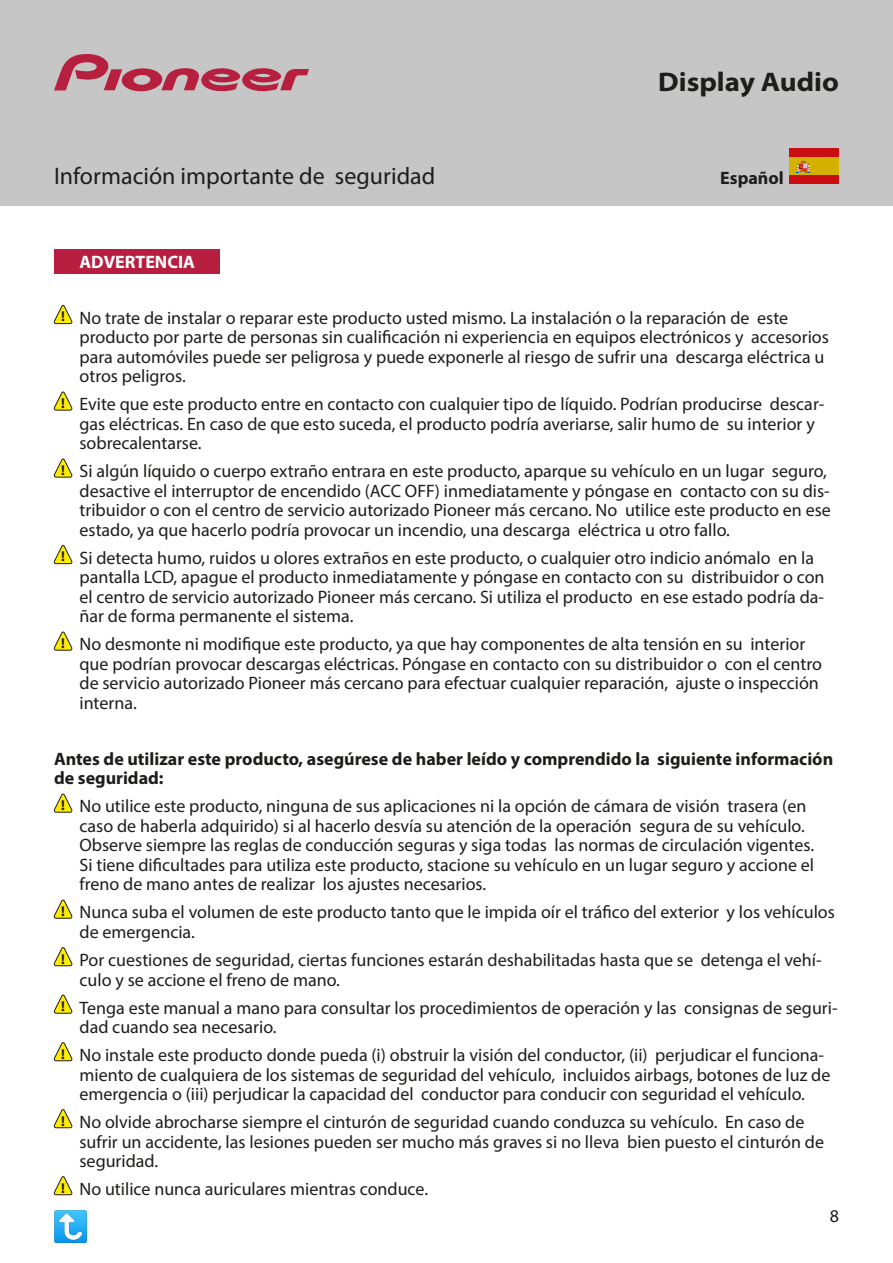
<style>
.page{position:relative;width:893px;height:1263px;background:#fff}
.page>*{position:absolute;margin:0;border:0;box-sizing:border-box;transform-origin:0 0}
.t1{font:700 semi-expanded 27px "Myriad Pro";color:#1d1d1b}
.t2{font:24px "Myriad Pro";color:#1d1d1b}
.t3{font:18px/19.5px "Myriad Pro";color:#1d1d1b}
.t4{font:700 18px/19.5px "Myriad Pro";color:#1d1d1b}
.t5{font:700 18px "Myriad Pro";color:#fff}
.t6{font:700 14.25px "Myriad Pro";color:#1d1d1b}
</style>
<div class="page">
<div style="left:0;top:0;width:893px;height:205px;background:#c6c6c6"></div>
<div style="left:54px;top:249px;width:166px;height:24px;background:#b71e3f"></div>
<svg style="left:54px;top:54px;width:255px;height:37px"></svg>
<svg style="left:53px;top:305px;width:19px;height:19px"></svg>
<svg style="left:53px;top:392px;width:19px;height:19px"></svg>
<svg style="left:53px;top:459px;width:19px;height:19px"></svg>
<svg style="left:53px;top:545px;width:19px;height:19px"></svg>
<svg style="left:53px;top:632px;width:19px;height:19px"></svg>
<svg style="left:53px;top:794px;width:19px;height:19px"></svg>
<svg style="left:53px;top:900px;width:19px;height:19px"></svg>
<svg style="left:53px;top:947px;width:19px;height:19px"></svg>
<svg style="left:53px;top:995px;width:19px;height:19px"></svg>
<svg style="left:53px;top:1042px;width:19px;height:19px"></svg>
<svg style="left:53px;top:1109px;width:19px;height:19px"></svg>
<svg style="left:53px;top:1176px;width:19px;height:19px"></svg>
<div style="left:789px;top:157px;width:50px;height:18px;background:#d4b000"></div>
<div style="left:789px;top:148px;width:50px;height:9px;background:#c90d12"></div>
<div style="left:789px;top:175px;width:50px;height:9px;background:#c90d12"></div>
<svg style="left:796px;top:159px;width:14px;height:14px"></svg>
<svg style="left:54px;top:1210px;width:33px;height:33px"></svg>
<p class="t2" style="left:54px;top:161px;width:383px">Información importante de seguridad</p>
<p class="t5" style="left:80px;top:250px;width:117px">ADVERTENCIA</p>
<p class="t1" style="left:658px;top:64px;width:182px">Display Audio</p>
<p class="t4" style="left:720px;top:167px;width:65px">Español</p>
<p class="t6" style="left:61px;top:307px;width:5px">!</p>
<p class="t3" style="left:80px;top:308px;width:751px">No trate de instalar o reparar este producto usted mismo. La instalación o la reparación de este producto por parte de personas sin cualificación ni experiencia en equipos electrónicos y accesorios para automóviles puede ser peligrosa y puede exponerle al riesgo de sufrir una descarga eléctrica u otros peligros.</p>
<p class="t6" style="left:61px;top:394px;width:5px">!</p>
<p class="t3" style="left:80px;top:394px;width:746px">Evite que este producto entre en contacto con cualquier tipo de líquido. Podrían producirse descar&shy;gas eléctricas. En caso de que esto suceda, el producto podría averiarse, salir humo de su interior y sobrecalentarse.</p>
<p class="t6" style="left:61px;top:461px;width:5px">!</p>
<p class="t3" style="left:80px;top:461px;width:753px">Si algún líquido o cuerpo extraño entrara en este producto, aparque su vehículo en un lugar seguro, desactive el interruptor de encendido (ACC OFF) inmediatamente y póngase en contacto con su dis&shy;tribuidor o con el centro de servicio autorizado Pioneer más cercano. No utilice este producto en ese estado, ya que hacerlo podría provocar un incendio, una descarga eléctrica u otro fallo.</p>
<p class="t6" style="left:61px;top:547px;width:5px">!</p>
<p class="t3" style="left:80px;top:548px;width:747px">Si detecta humo, ruidos u olores extraños en este producto, o cualquier otro indicio anómalo en la pantalla LCD, apague el producto inmediatamente y póngase en contacto con su distribuidor o con el centro de servicio autorizado Pioneer más cercano. Si utiliza el producto en ese estado podría da&shy;ñar de forma permanente el sistema.</p>
<p class="t6" style="left:61px;top:634px;width:5px">!</p>
<p class="t3" style="left:80px;top:634px;width:744px">No desmonte ni modifique este producto, ya que hay componentes de alta tensión en su interior que podrían provocar descargas eléctricas. Póngase en contacto con su distribuidor o con el centro de servicio autorizado Pioneer más cercano para efectuar cualquier reparación, ajuste o inspección interna.</p>
<p class="t4" style="left:54px;top:748px;width:781px">Antes de utilizar este producto, asegúrese de haber leído y comprendido la siguiente información de seguridad:</p>
<p class="t6" style="left:61px;top:796px;width:5px">!</p>
<p class="t3" style="left:80px;top:796px;width:736px">No utilice este producto, ninguna de sus aplicaciones ni la opción de cámara de visión trasera (en caso de haberla adquirido) si al hacerlo desvía su atención de la operación segura de su vehículo.<br>Observe siempre las reglas de conducción seguras y siga todas las normas de circulación vigentes.<br>Si tiene dificultades para utiliza este producto, stacione su vehículo en un lugar seguro y accione el freno de mano antes de realizar los ajustes necesarios.</p>
<p class="t6" style="left:61px;top:902px;width:5px">!</p>
<p class="t3" style="left:80px;top:902px;width:757px">Nunca suba el volumen de este producto tanto que le impida oír el tráfico del exterior y los vehículos de emergencia.</p>
<p class="t6" style="left:61px;top:949px;width:5px">!</p>
<p class="t3" style="left:80px;top:950px;width:744px">Por cuestiones de seguridad, ciertas funciones estarán deshabilitadas hasta que se detenga el vehí&shy;culo y se accione el freno de mano.</p>
<p class="t6" style="left:61px;top:997px;width:5px">!</p>
<p class="t3" style="left:80px;top:997px;width:760px">Tenga este manual a mano para consultar los procedimientos de operación y las consignas de seguri&shy;dad cuando sea necesario.</p>
<p class="t6" style="left:61px;top:1044px;width:5px">!</p>
<p class="t3" style="left:80px;top:1045px;width:752px">No instale este producto donde pueda (i) obstruir la visión del conductor, (ii) perjudicar el funciona&shy;miento de cualquiera de los sistemas de seguridad del vehículo, incluidos airbags, botones de luz de emergencia o (iii) perjudicar la capacidad del conductor para conducir con seguridad el vehículo.</p>
<p class="t6" style="left:61px;top:1111px;width:5px">!</p>
<p class="t3" style="left:80px;top:1112px;width:746px">No olvide abrocharse siempre el cinturón de seguridad cuando conduzca su vehículo. En caso de sufrir un accidente, las lesiones pueden ser mucho más graves si no lleva bien puesto el cinturón de seguridad.</p>
<p class="t6" style="left:61px;top:1178px;width:5px">!</p>
<p class="t3" style="left:80px;top:1179px;width:350px">No utilice nunca auriculares mientras conduce.</p>
<p class="t3" style="left:830px;top:1206px;width:11px">8</p>
</div>
